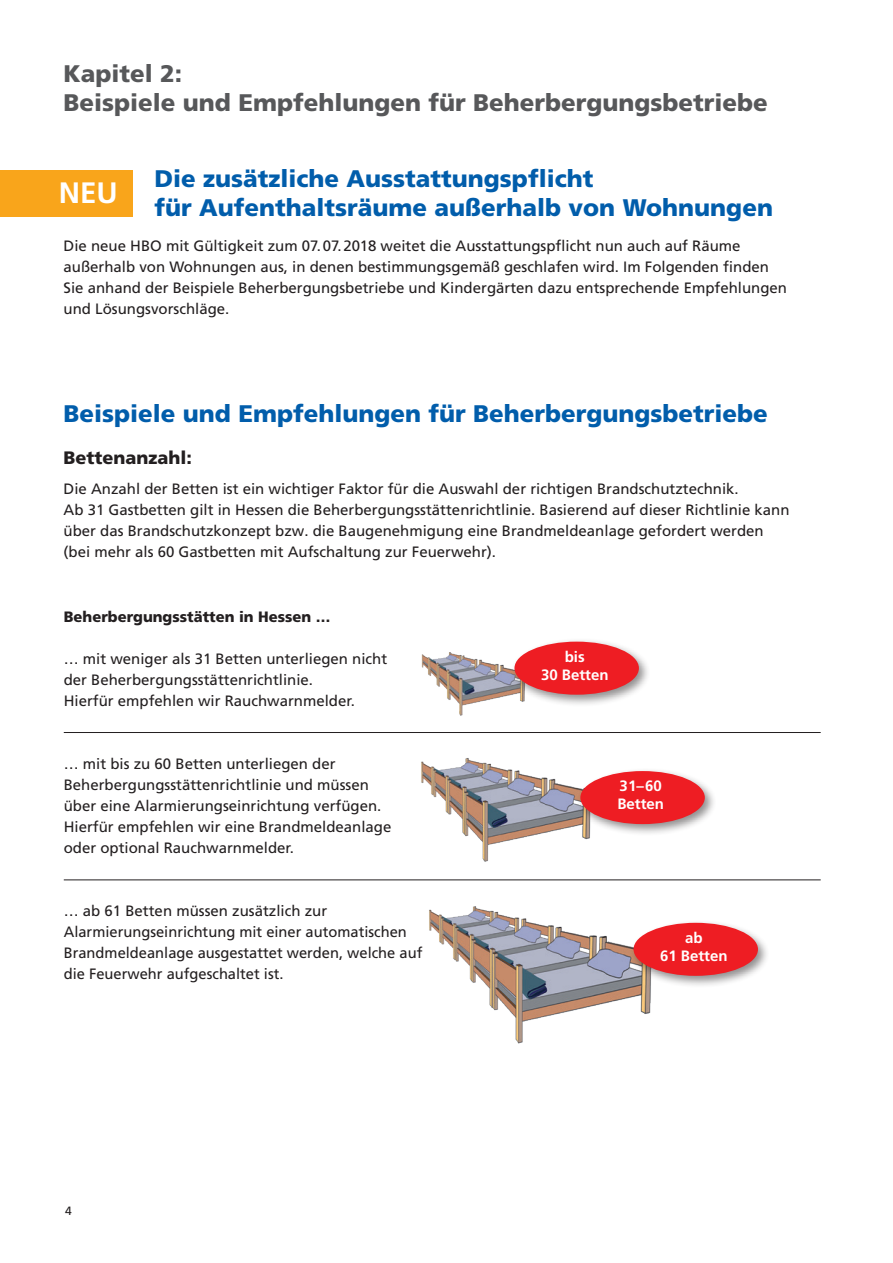
<style>
.page{position:relative;width:893px;height:1263px;background:#fff}
.page>*{position:absolute;margin:0;border:0;box-sizing:border-box;transform-origin:0 0}
.t1{font:700 29.55px "Frutiger LT Pro";color:#fff}
.Headline{font:900 24px/28.8px "Frutiger LT Pro";color:#015dab}
.Headline-2{font:900 24px/28.8px "Frutiger LT Pro";color:#57585a}
.t2{font:700 19.35px "Frutiger LT Pro";color:#fff}
.Subhead{font:900 18px "Frutiger LT Pro";color:#231f20}
.Aufzählungstexte{font:15px/21px "Frutiger LT Pro";color:#231f20}
.t3{font:700 15px "Frutiger LT Pro";color:#fff}
.t4{font:900 15px "Frutiger LT Pro";color:#231f20}
.t5{font:12px "Frutiger LT Pro";color:#231f20}
</style>
<div class="page">
<div style="left:0;top:170px;width:133px;height:47px;background:#f9a51b"></div>
<hr style="left:64px;top:732px;width:757px;height:1px;background:#231f20">
<hr style="left:64px;top:879px;width:757px;height:1px;background:#231f20">
<img style="left:421px;top:652px;width:90px;height:64px">
<img style="left:421px;top:758px;width:169px;height:104px">
<img style="left:429px;top:906px;width:222px;height:138px">
<div style="left:511px;top:638px;width:140px;height:69px;background:#231f20;opacity:.5"></div>
<div style="left:514px;top:642px;width:125px;height:53px;background:#ee1d23;border-radius:50%"></div>
<div style="left:577px;top:767px;width:140px;height:70px;background:#231f20;opacity:.5"></div>
<div style="left:580px;top:771px;width:125px;height:53px;background:#ee1d23;border-radius:50%"></div>
<div style="left:630px;top:919px;width:140px;height:69px;background:#231f20;opacity:.5"></div>
<div style="left:633px;top:923px;width:125px;height:53px;background:#ee1d23;border-radius:50%"></div>
<p class="Headline-2" style="left:64px;top:59px;width:706px">Kapitel 2:<br>Beispiele und Empfehlungen für Beherbergungsbetriebe</p>
<p class="t2" style="left:78px;top:175px;width:40px">NEU</p>
<p class="t1" style="left:59px;top:176px;width:61px">NEU</p>
<p class="Headline" style="left:154px;top:164px;width:620px">Die zusätzliche Ausstattungspflicht<br>für Aufenthaltsräume außerhalb von Wohnungen</p>
<p class="Aufzählungstexte" style="left:64px;top:235px;width:725px">Die neue HBO mit Gültigkeit zum 07.07.2018 weitet die Ausstattungspflicht nun auch auf Räume außerhalb von Wohnungen aus, in denen bestimmungsgemäß geschlafen wird. Im Folgenden finden Sie anhand der Beispiele Beherbergungsbetriebe und Kindergärten dazu entsprechende Empfehlungen und Lösungsvorschläge.</p>
<p class="Headline" style="left:64px;top:399px;width:706px">Beispiele und Empfehlungen für Beherbergungsbetriebe</p>
<p class="Subhead" style="left:64px;top:447px;width:130px">Bettenanzahl:</p>
<p class="Aufzählungstexte" style="left:64px;top:478px;width:728px">Die Anzahl der Betten ist ein wichtiger Faktor für die Auswahl der richtigen Brandschutztechnik.<br>Ab 31 Gastbetten gilt in Hessen die Beherbergungsstättenrichtlinie. Basierend auf dieser Richtlinie kann über das Brandschutzkonzept bzw. die Baugenehmigung eine Brandmeldeanlage gefordert werden (bei mehr als 60 Gastbetten mit Aufschaltung zur Feuerwehr).</p>
<p class="t4" style="left:64px;top:607px;width:268px">Beherbergungsstätten in Hessen …</p>
<p class="Aufzählungstexte" style="left:64px;top:648px;width:325px">… mit weniger als 31 Betten unterliegen nicht</p>
<p class="Aufzählungstexte" style="left:64px;top:669px;width:251px">der Beherbergungsstättenrichtlinie.</p>
<p class="Aufzählungstexte" style="left:64px;top:690px;width:293px">Hierfür empfehlen wir Rauchwarnmelder.</p>
<p class="Aufzählungstexte" style="left:64px;top:753px;width:273px">… mit bis zu 60 Betten unterliegen der</p>
<p class="Aufzählungstexte" style="left:64px;top:774px;width:329px">Beherbergungsstättenrichtlinie und müssen über eine Alarmierungseinrichtung verfügen.<br>Hierfür empfehlen wir eine Brandmeldeanlage oder optional Rauchwarnmelder.</p>
<p class="Aufzählungstexte" style="left:64px;top:900px;width:360px">… ab 61 Betten müssen zusätzlich zur Alarmierungseinrichtung mit einer automatischen Brandmeldeanlage ausgestattet werden, welche auf die Feuerwehr aufgeschaltet ist.</p>
<p class="t5" style="left:65px;top:1204px;width:8px">4</p>
<p class="t3" style="left:565px;top:648px;width:21px">bis</p>
<p class="t3" style="left:541px;top:666px;width:69px">30 Betten</p>
<p class="t3" style="left:620px;top:777px;width:44px">31–60</p>
<p class="t3" style="left:617px;top:795px;width:48px">Betten</p>
<p class="t3" style="left:685px;top:929px;width:19px">ab</p>
<p class="t3" style="left:660px;top:947px;width:69px">61 Betten</p>
</div>
